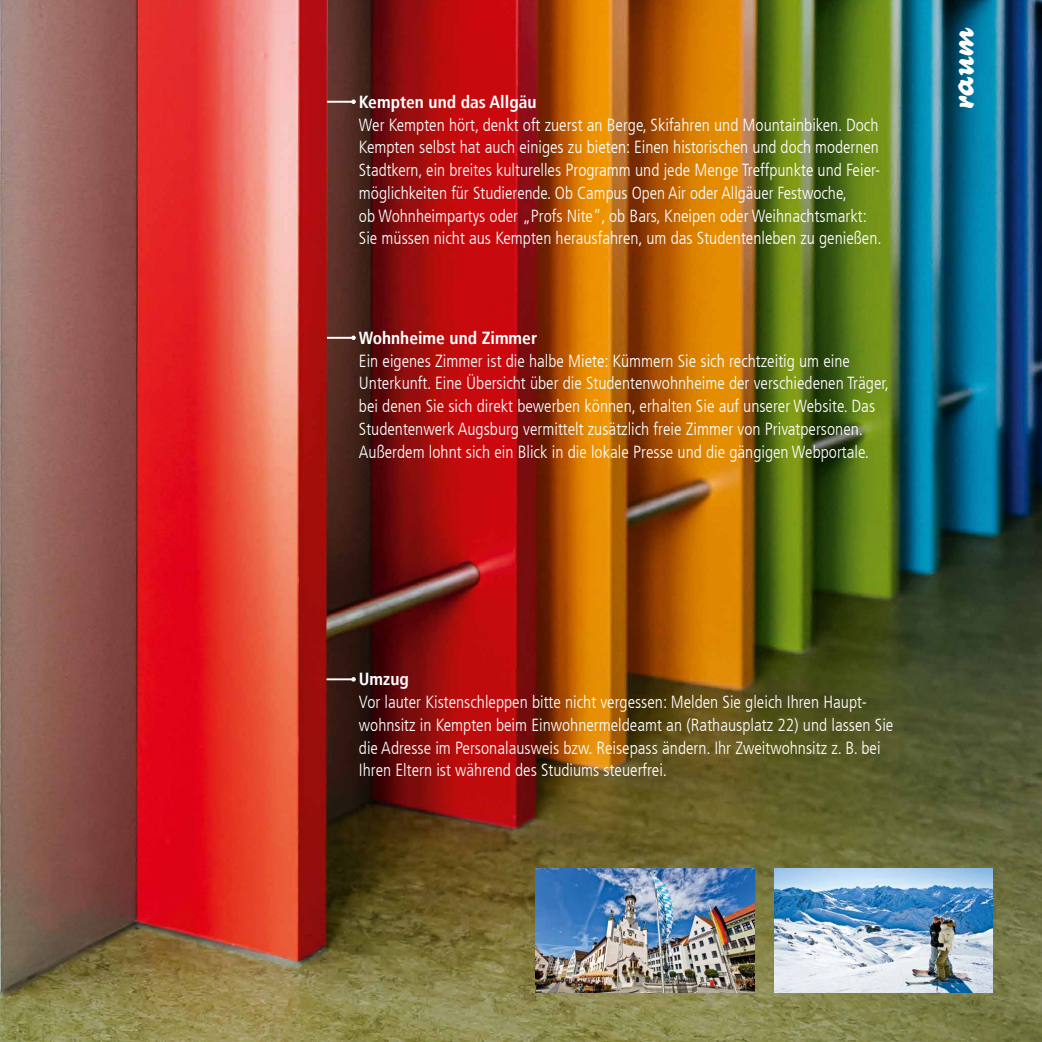
<style>
.page{position:relative;width:1042px;height:1042px;background:#fff}
.page>*{position:absolute;margin:0;border:0;box-sizing:border-box;transform-origin:0 0}
.t1{font:42px "Alpha 54";color:#fff}
.t2{font:300 condensed 17.5px/22.8px "Frutiger LT";color:#fff}
.t3{font:700 condensed 17.5px "Frutiger LT";color:#fff}
</style>
<div class="page">
<img style="left:0;top:0;width:1042px;height:1042px">
<img style="left:774px;top:868px;width:218px;height:124px">
<img style="left:536px;top:868px;width:218px;height:124px">
<svg style="left:352px;top:100px;width:3px;height:4px"></svg>
<svg style="left:352px;top:336px;width:3px;height:4px"></svg>
<svg style="left:352px;top:677px;width:3px;height:4px"></svg>
<p class="t3" style="left:359px;top:91px;width:179px">Kempten und das Allgäu</p>
<p class="t2" style="left:359px;top:113px;width:524px">Wer Kempten hört, denkt oft zuerst an Berge, Skifahren und Mountainbiken. Doch Kempten selbst hat auch einiges zu bieten: Einen historischen und doch modernen Stadtkern, ein breites kulturelles Programm und jede Menge Treffpunkte und Feier&shy;möglichkeiten für Studierende. Ob Campus Open Air oder Allgäuer Festwoche,<br>ob Wohnheimpartys oder „Profs Nite“, ob Bars, Kneipen oder Weihnachtsmarkt:<br>Sie müssen nicht aus Kempten herausfahren, um das Studentenleben zu genießen.</p>
<p class="t3" style="left:359px;top:327px;width:180px">Wohnheime und Zimmer</p>
<p class="t2" style="left:359px;top:349px;width:531px">Ein eigenes Zimmer ist die halbe Miete: Kümmern Sie sich rechtzeitig um eine Unterkunft. Eine Übersicht über die Studentenwohnheime der verschiedenen Träger, bei denen Sie sich direkt bewerben können, erhalten Sie auf unserer Website. Das Studentenwerk Augsburg vermittelt zusätzlich freie Zimmer von Privatpersonen.<br>Außerdem lohnt sich ein Blick in die lokale Presse und die gängigen Webportale.</p>
<h1 class="t1" style="left:934px;top:109px;width:83px;rotate:-90deg">raum</h1>
<p class="t3" style="left:359px;top:669px;width:51px">Umzug</p>
<p class="t2" style="left:359px;top:691px;width:536px">Vor lauter Kistenschleppen bitte nicht vergessen: Melden Sie gleich Ihren Haupt&shy;wohnsitz in Kempten beim Einwohnermeldeamt an (Rathausplatz 22) und lassen Sie die Adresse im Personalausweis bzw. Reisepass ändern. Ihr Zweitwohnsitz z. B. bei Ihren Eltern ist während des Studiums steuerfrei.</p>
</div>
